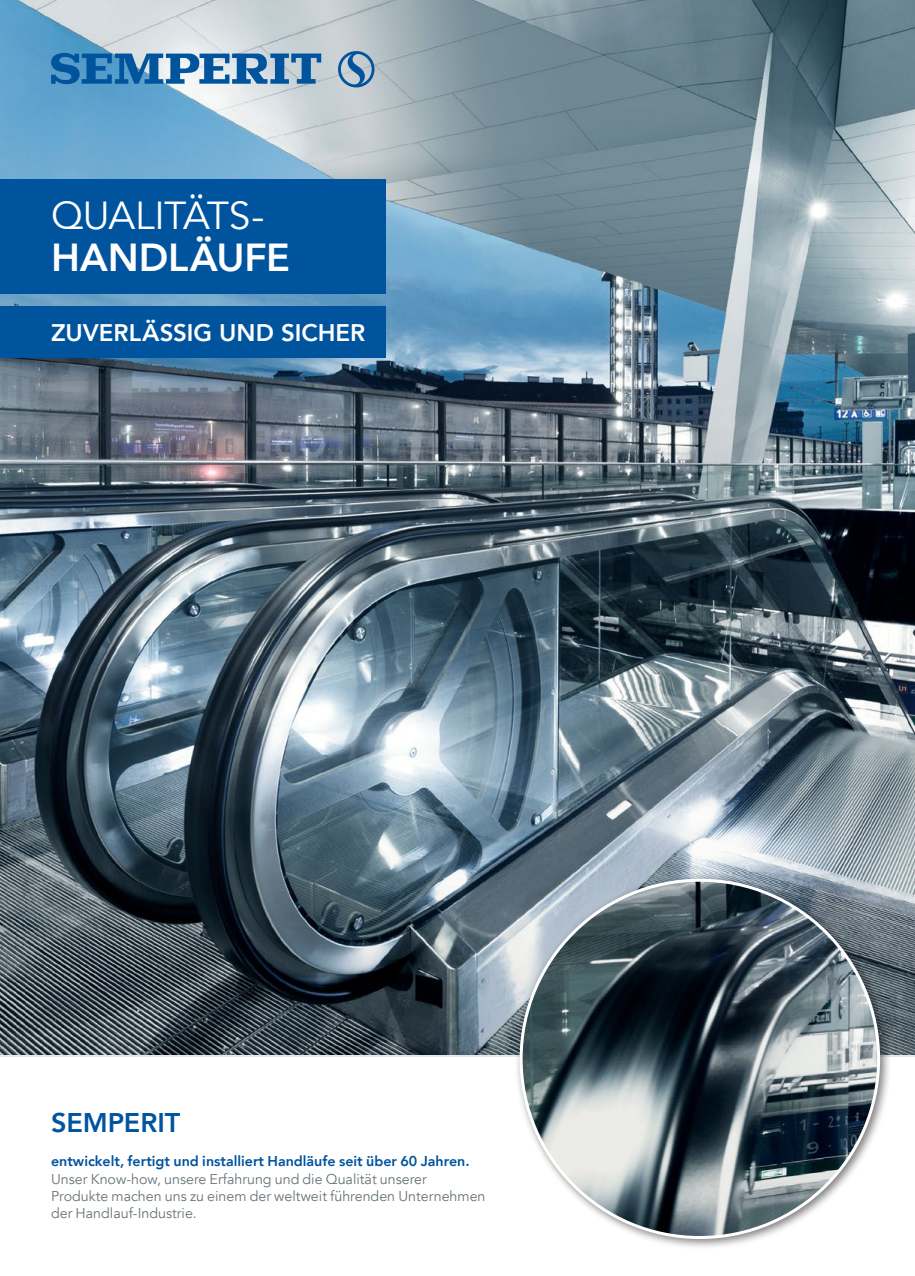
<style>
.page{position:relative;width:915px;height:1276px;background:#fff}
.page>*{position:absolute;margin:0;border:0;box-sizing:border-box;transform-origin:0 0}
.t1{font:39px "Avenir LT Com";letter-spacing:-.015em;color:#fff}
.t2{font:800 39px "Avenir LT Com";letter-spacing:-.005em;color:#fff}
.t3{font:800 27px "Avenir LT Com";color:#00549e}
.t4{font:800 24px "Avenir LT Com";color:#fff}
.t5{font:14.25px/17.2px "Avenir LT Com";color:#69747a}
.t6{font:800 14.25px "Avenir LT Com";color:#00549e}
</style>
<div class="page">
<img style="left:0;top:0;width:914px;height:1055px">
<svg style="left:51px;top:52px;width:270px;height:33px;background:#538cba"></svg>
<svg style="left:338px;top:51px;width:36px;height:36px"></svg>
<div style="left:0;top:179px;width:385px;height:114px;background:#00549e"></div>
<div style="left:0;top:306px;width:385px;height:51px;background:#00549e"></div>
<div style="left:513px;top:873px;width:378px;height:377px;background:#000;opacity:.5"></div>
<img style="left:521px;top:880px;width:357px;height:357px;border-radius:179px">
<h1 class="t1" style="left:51px;top:193px;width:215px">QUALITÄTS-</h1>
<h1 class="t2" style="left:51px;top:235px;width:240px">HANDLÄUFE</h1>
<h3 class="t4" style="left:51px;top:319px;width:316px">ZUVERLÄSSIG UND SICHER</h3>
<h2 class="t3" style="left:51px;top:1106px;width:131px">SEMPERIT</h2>
<p class="t6" style="left:51px;top:1153px;width:420px">entwickelt, fertigt und installiert Handläufe seit über 60 Jahren.</p>
<p class="t5" style="left:51px;top:1170px;width:436px">Unser Know-how, unsere Erfahrung und die Qualität unserer<br>Produkte machen uns zu einem der weltweit führenden Unternehmen der Handlauf-Industrie.</p>
</div>
